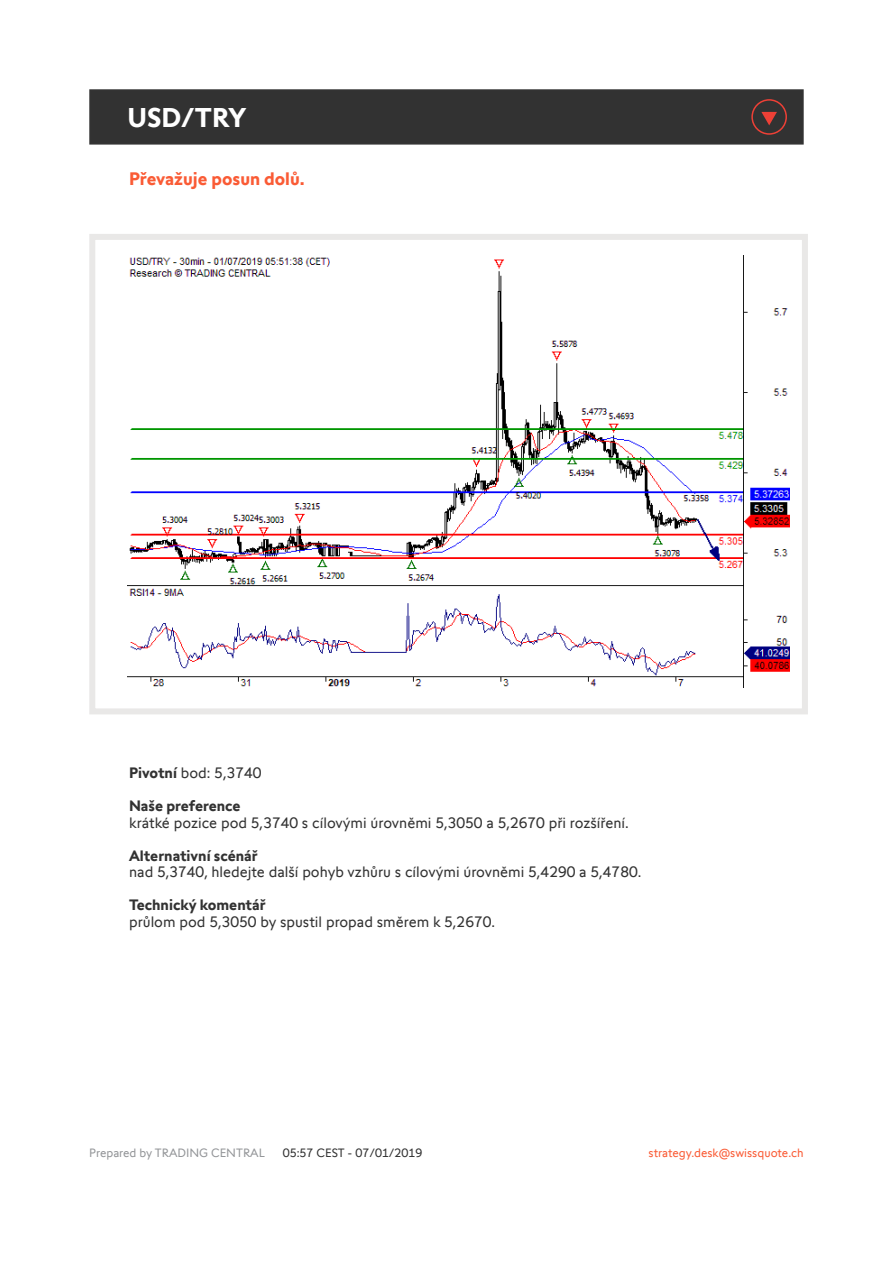
<style>
.page{position:relative;width:893px;height:1263px;background:#fff}
.page>*{position:absolute;margin:0;border:0;box-sizing:border-box;transform-origin:0 0}
.t1{font:700 27px "Swissquote CT";color:#fff}
.t2{font:700 18px "Swissquote CT";color:#fa5b35}
.t3{font:15px "Swissquote CT";color:#323232}
.t4{font:700 15px "Swissquote CT";color:#323232}
.t5{font:12px "Swissquote CT";color:#fa5b35}
.t6{font:12px "Swissquote CT";color:#939598}
.t7{font:12px "Swissquote CT";color:#323232}
.s1{font-weight:700}
</style>
<div class="page">
<div style="left:89px;top:234px;width:719px;height:480px;border:6px solid #e9e8e7"></div>
<div style="left:89px;top:89px;width:715px;height:56px;background:#323232;border:2px solid #323232"></div>
<img style="left:128px;top:255px;width:661px;height:432px">
<svg style="left:751px;top:99px;width:36px;height:36px"></svg>
<h1 class="t1" style="left:128px;top:101px;width:120px">USD/TRY</h1>
<p class="t2" style="left:129px;top:168px;width:177px">Převažuje posun dolů.</p>
<p class="t3" style="left:129px;top:764px;width:134px"><span class="s1">Pivotní</span> bod: 5,3740</p>
<p class="t4" style="left:129px;top:797px;width:113px">Naše preference</p>
<p class="t3" style="left:129px;top:814px;width:501px">krátké pozice pod 5,3740 s cílovými úrovněmi 5,3050 a 5,2670 při rozšíření.</p>
<p class="t4" style="left:129px;top:846px;width:130px">Alternativní scénář</p>
<p class="t3" style="left:129px;top:863px;width:514px">nad 5,3740, hledejte další pohyb vzhůru s cílovými úrovněmi 5,4290 a 5,4780.</p>
<p class="t4" style="left:129px;top:896px;width:138px">Technický komentář</p>
<p class="t3" style="left:129px;top:913px;width:367px">průlom pod 5,3050 by spustil propad směrem k 5,2670.</p>
<p class="t6" style="left:89px;top:1145px;width:177px">Prepared by TRADING CENTRAL</p>
<p class="t7" style="left:283px;top:1145px;width:141px">05:57 CEST - 07/01/2019</p>
<p class="t5" style="left:649px;top:1145px;width:157px">strategy.desk@swissquote.ch</p>
</div>
